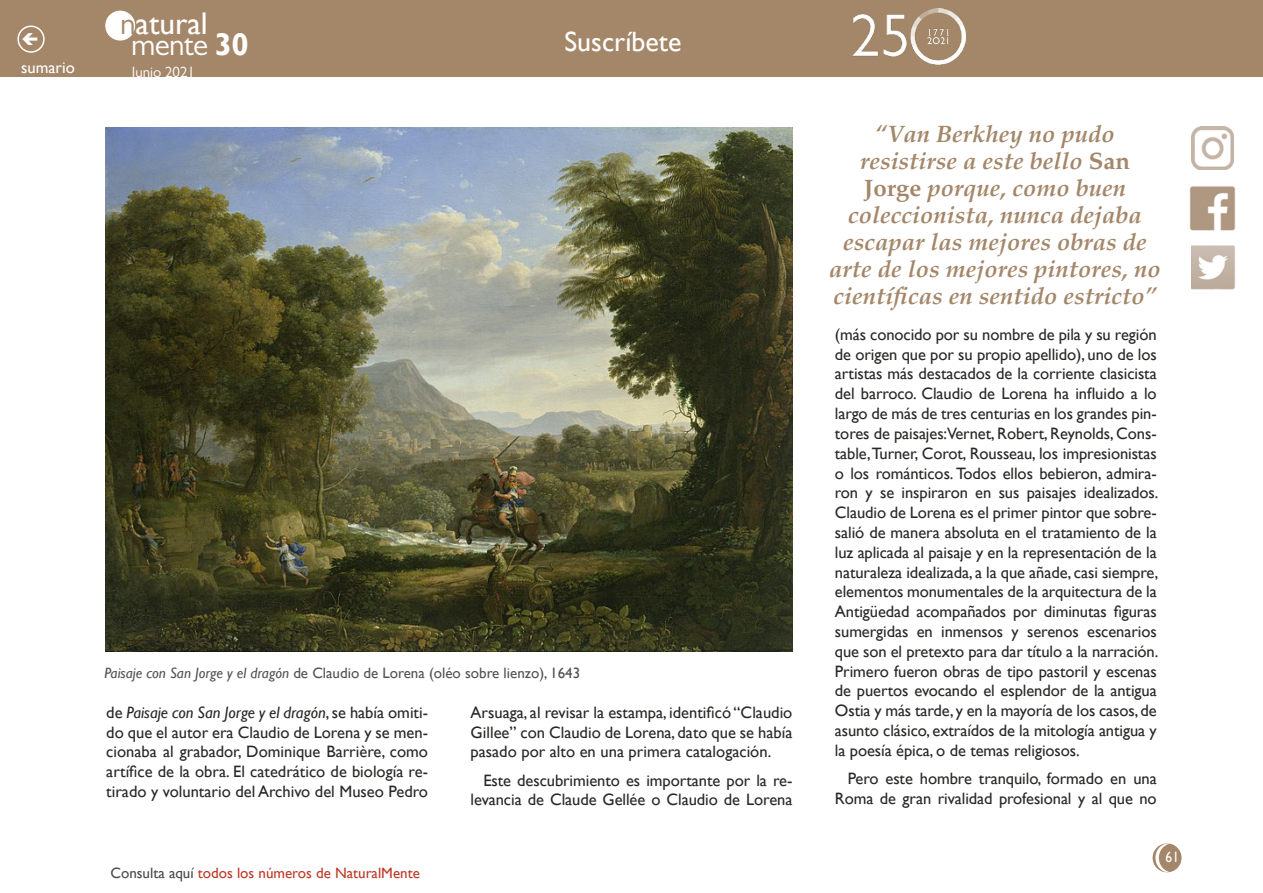
<style>
.page{position:relative;width:1263px;height:893px;background:#fff}
.page>*{position:absolute;margin:0;border:0;box-sizing:border-box;transform-origin:0 0}
.t1{font:31.35px "Gill Sans";color:#fff}
.t2{font:31.35px "Gill Sans MT Pro";letter-spacing:-.02em;color:#fff}
.t3{font:27.9px "Gill Sans";color:#fff}
.t4{font:italic 700 24px/27px "Palatino";color:#a48769;text-align:center}
.t5{font:16.5px/19.8px "Gill Sans";letter-spacing:-.005em;color:#282827;text-align:justify}
.t6{font:16.5px "Gill Sans";color:#fff}
.t7{font:15px "Gill Sans";color:#525251}
.t8{font:15px "Gill Sans";color:#bd3826}
.t9{font:15px "Gill Sans MT Pro";color:#fff}
.t10{font:15px "Gill Sans";color:#fff;scale:.9 1}
.s1{font-family:"Gill Sans MT Pro";color:#a48769}
.s2{font-family:"Gill Sans";font-weight:700}
.s3{font-style:italic}
.s4{color:#4a4a49}
.s5{font-style:normal}
</style>
<div class="page">
<div style="left:1153px;top:844px;width:28px;height:28px;background:#a48769;border-radius:50%"></div>
<div style="left:1152px;top:843px;width:29px;height:29px;border:2px solid #a48769;border-radius:50%"></div>
<div style="left:0;top:0;width:1263px;height:77px;background:#a48769"></div>
<div style="left:106px;top:11px;width:29px;height:29px;background:#fff;border-radius:50%"></div>
<div style="left:105px;top:11px;width:30px;height:30px;border:1px solid #fff;border-radius:50%"></div>
<svg style="left:1155px;top:843px;width:15px;height:29px"></svg>
<div style="left:17px;top:26px;width:28px;height:27px;border:2px solid #fff;border-radius:50%"></div>
<img style="left:1190px;top:186px;width:45px;height:44px">
<img style="left:1191px;top:246px;width:44px;height:44px">
<img style="left:1191px;top:127px;width:42px;height:42px">
<img style="left:853px;top:9px;width:112px;height:55px">
<img style="left:105px;top:128px;width:687px;height:524px">
<p class="t6" style="left:21px;top:58px;width:55px">sumario</p>
<h1 class="t1" style="left:120px;top:5px;width:89px"><span class="s1">n</span>atural</h1>
<h1 class="t2" style="left:131px;top:26px;width:119px">mente <span class="s2">30</span></h1>
<p class="t9" style="left:132px;top:63px;width:65px">Junio 2021</p>
<h2 class="t3" style="left:564px;top:25px;width:118px">Suscríbete</h2>
<p class="t7" style="left:104px;top:664px;width:477px"><span class="s3">Paisaje con San Jorge y el dragón</span> de Claudio de Lorena (oléo sobre lienzo), 1643</p>
<p class="t5" style="left:106px;top:703px;width:323px">de <span class="s3">Paisaje con San Jorge y el dragón</span>, se había omiti&shy;do que el autor era Claudio de Lorena y se men&shy;cionaba al grabador, Dominique Barrière, como artífice de la obra. El catedrático de biología re&shy;tirado y voluntario del Archivo del Museo Pedro</p>
<p class="t5" style="left:471px;top:703px;width:323px">Arsuaga, al revisar la estampa, identificó “Claudio Gillee” con Claudio de Lorena, dato que se había pasado por alto en una primera catalogación.</p>
<p class="t5" style="left:471px;top:770px;width:323px;text-align:right">Este descubrimiento es importante por la re&shy;levancia de Claude Gellée o Claudio de Lorena</p>
<p class="t8" style="left:110px;top:864px;width:311px"><span class="s4">Consulta aquí</span> todos los números de NaturalMente</p>
<h3 class="t4" style="left:829px;top:121px;width:333px">“Van Berkhey no pudo resistirse a este bello <span class="s5">San<br>Jorge</span> porque, como buen coleccionista, nunca dejaba escapar las mejores obras de arte de los mejores pintores, no científicas en sentido estricto”</h3>
<p class="t5" style="left:835px;top:325px;width:325px">(más conocido por su nombre de pila y su región de origen que por su propio apellido), uno de los artistas más destacados de la corriente clasicista del barroco. Claudio de Lorena ha influido a lo largo de más de tres centurias en los grandes pin&shy;tores de paisajes:Vernet, Robert, Reynolds, Cons&shy;table, Turner, Corot, Rousseau, los impresionistas o los románticos. Todos ellos bebieron, admira&shy;ron y se inspiraron en sus paisajes idealizados.<br>Claudio de Lorena es el primer pintor que sobre&shy;salió de manera absoluta en el tratamiento de la luz aplicada al paisaje y en la representación de la naturaleza idealizada, a la que añade, casi siempre, elementos monumentales de la arquitectura de la Antigüedad acompañados por diminutas figuras sumergidas en inmensos y serenos escenarios que son el pretexto para dar título a la narración.<br>Primero fueron obras de tipo pastoril y escenas de puertos evocando el esplendor de la antigua Ostia y más tarde, y en la mayoría de los casos, de asunto clásico, extraídos de la mitología antigua y la poesía épica, o de temas religiosos.</p>
<p class="t5" style="left:835px;top:769px;width:323px;text-align:right">Pero este hombre tranquilo, formado en una<br>Roma de gran rivalidad profesional y al que no</p>
<p class="t10" style="left:1165px;top:849px;width:16px">61</p>
</div>
